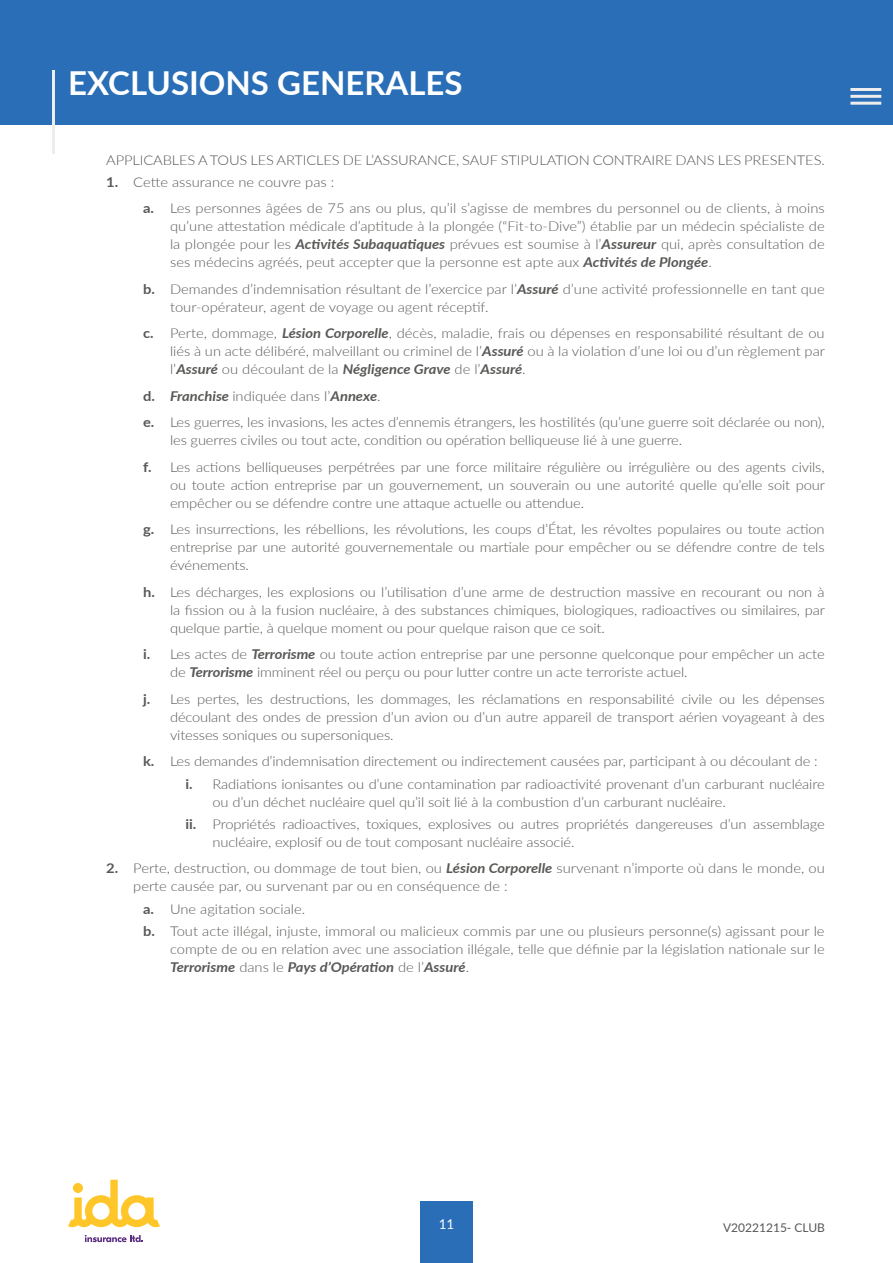
<style>
.page{position:relative;width:893px;height:1263px;background:#fff}
.page>*{position:absolute;margin:0;border:0;box-sizing:border-box;transform-origin:0 0}
.t1{font:700 33px "Lato";color:#fff}
.t2{font:300 13.5px/18px "Lato";letter-spacing:-.01em;color:#585856;scale:1.09 1}
.t3{font:13.5px "Lato";color:#fff}
.t4{font:12px "Lato";color:#575756}
.s1{font-weight:700}
.s2{font-weight:700;font-style:italic}
</style>
<div class="page">
<div style="left:420px;top:1201px;width:52px;height:62px;background:#296eb6"></div>
<svg style="left:68px;top:1180px;width:92px;height:47px"></svg>
<svg style="left:85px;top:1235px;width:58px;height:7px"></svg>
<div style="left:0;top:0;width:893px;height:124px;background:#296eb6"></div>
<hr style="left:52px;top:71px;width:3px;height:83px;background:#eeeded">
<hr style="left:850px;top:88px;width:31px;height:3px;background:#eeeded">
<hr style="left:850px;top:95px;width:31px;height:3px;background:#eeeded">
<hr style="left:850px;top:102px;width:31px;height:3px;background:#eeeded">
<h1 class="t1" style="left:68px;top:58px;width:396px">EXCLUSIONS GENERALES</h1>
<p class="t2" style="left:106px;top:150px;width:661px">APPLICABLES A TOUS LES ARTICLES DE L’ASSURANCE, SAUF STIPULATION CONTRAIRE DANS LES PRESENTES.</p>
<p class="t2" style="left:143px;top:168px;width:627px;line-height:26.5px;text-indent:-37px"><span class="s1">1.</span> Cette assurance ne couvre pas :<br><span class="s1">a.</span> Les personnes âgées de 75 ans ou plus, qu’il s’agisse de membres du personnel ou de clients, à moins</p>
<p class="t2" style="left:170px;top:217px;width:602px;text-align:justify">qu’une attestation médicale d’aptitude à la plongée (“Fit-to-Dive”) établie par un médecin spécialiste de la plongée pour les <span class="s2">Activités Subaquatiques</span> prévues est soumise à l’<span class="s2">Assureur</span> qui, après consultation de ses médecins agréés, peut accepter que la personne est apte aux <span class="s2">Activités de Plongée</span>.</p>
<p class="t2" style="left:170px;top:279px;width:602px;text-indent:-27px"><span class="s1">b.</span> Demandes d’indemnisation résultant de l’exercice par l’<span class="s2">Assuré</span> d’une activité professionnelle en tant que tour-opérateur, agent de voyage ou agent réceptif.</p>
<p class="t2" style="left:170px;top:324px;width:602px;text-align:justify;text-indent:-27px"><span class="s1">c.</span> Perte, dommage, <span class="s2">Lésion Corporelle</span>, décès, maladie, frais ou dépenses en responsabilité résultant de ou liés à un acte délibéré, malveillant ou criminel de l’<span class="s2">Assuré</span> ou à la violation d’une loi ou d’un règlement par l’<span class="s2">Assuré</span> ou découlant de la <span class="s2">Négligence Grave</span> de l’<span class="s2">Assuré</span>.</p>
<p class="t2" style="left:143px;top:382px;width:627px;line-height:26.5px"><span class="s1">d.</span> <span class="s2">Franchise</span> indiquée dans l’<span class="s2">Annexe</span>.<br><span class="s1">e.</span> Les guerres, les invasions, les actes d’ennemis étrangers, les hostilités (qu’une guerre soit déclarée ou non),</p>
<p class="t2" style="left:143px;top:427px;width:627px;line-height:26.5px;text-indent:27px">les guerres civiles ou tout acte, condition ou opération belliqueuse lié à une guerre.<br><span class="s1">f.</span> Les actions belliqueuses perpétrées par une force militaire régulière ou irrégulière ou des agents civils,</p>
<p class="t2" style="left:170px;top:475px;width:602px">ou toute action entreprise par un gouvernement, un souverain ou une autorité quelle qu’elle soit pour empêcher ou se défendre contre une attaque actuelle ou attendue.</p>
<p class="t2" style="left:170px;top:520px;width:602px;text-align:justify;text-indent:-27px"><span class="s1">g.</span> Les insurrections, les rébellions, les révolutions, les coups d’État, les révoltes populaires ou toute action entreprise par une autorité gouvernementale ou martiale pour empêcher ou se défendre contre de tels événements.</p>
<p class="t2" style="left:170px;top:582px;width:602px;text-align:justify;text-indent:-27px"><span class="s1">h.</span> Les décharges, les explosions ou l’utilisation d’une arme de destruction massive en recourant ou non à la fission ou à la fusion nucléaire, à des substances chimiques, biologiques, radioactives ou similaires, par quelque partie, à quelque moment ou pour quelque raison que ce soit.</p>
<p class="t2" style="left:170px;top:645px;width:602px;text-indent:-27px"><span class="s1">i.</span> Les actes de <span class="s2">Terrorisme</span> ou toute action entreprise par une personne quelconque pour empêcher un acte de <span class="s2">Terrorisme</span> imminent réel ou perçu ou pour lutter contre un acte terroriste actuel.</p>
<p class="t2" style="left:170px;top:689px;width:602px;text-align:justify;text-indent:-27px"><span class="s1">j.</span> Les pertes, les destructions, les dommages, les réclamations en responsabilité civile ou les dépenses découlant des ondes de pression d’un avion ou d’un autre appareil de transport aérien voyageant à des vitesses soniques ou supersoniques.</p>
<p class="t2" style="left:186px;top:750px;width:588px;line-height:22.2px;text-indent:-43px"><span class="s1">k.</span> Les demandes d’indemnisation directement ou indirectement causées par, participant à ou découlant de : <span class="s1">i.</span> Radiations ionisantes ou d’une contamination par radioactivité provenant d’un carburant nucléaire</p>
<p class="t2" style="left:186px;top:790px;width:588px;line-height:22.2px;text-indent:27px">ou d’un déchet nucléaire quel qu’il soit lié à la combustion d’un carburant nucléaire.<br><span class="s1">ii.</span> Propriétés radioactives, toxiques, explosives ou autres propriétés dangereuses d’un assemblage</p>
<p class="t2" style="left:213px;top:832px;width:334px">nucléaire, explosif ou de tout composant nucléaire associé.</p>
<p class="t2" style="left:133px;top:859px;width:636px;text-indent:-27px"><span class="s1">2.</span> Perte, destruction, ou dommage de tout bien, ou <span class="s2">Lésion Corporelle</span> survenant n’importe où dans le monde, ou perte causée par, ou survenant par ou en conséquence de :</p>
<p class="t2" style="left:143px;top:897px;width:627px;line-height:22.2px"><span class="s1">a.</span> Une agitation sociale.<br><span class="s1">b.</span> Tout acte illégal, injuste, immoral ou malicieux commis par une ou plusieurs personne(s) agissant pour le</p>
<p class="t2" style="left:170px;top:939px;width:602px">compte de ou en relation avec une association illégale, telle que définie par la législation nationale sur le<br><span class="s2">Terrorisme</span> dans le <span class="s2">Pays d’Opération</span> de l’<span class="s2">Assuré</span>.</p>
<p class="t3" style="left:439px;top:1214px;width:17px">11</p>
<p class="t4" style="left:723px;top:1219px;width:103px">V20221215- CLUB</p>
</div>
